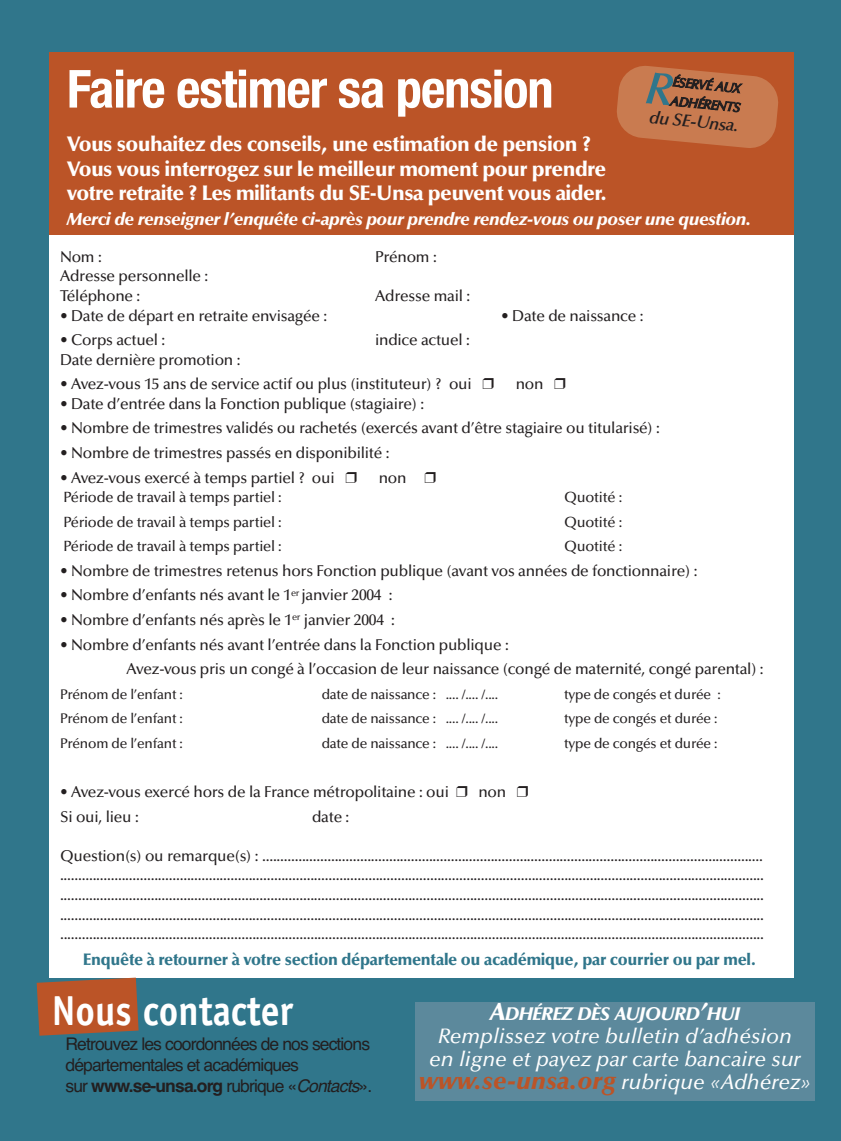
<style>
.page{position:relative;width:841px;height:1141px;background:#30768b}
.page>*{position:absolute;margin:0;border:0;box-sizing:border-box;transform-origin:0 0}
.t1{font:700 condensed 52.5px "Helvetica Neue";letter-spacing:-.02em;color:#fff}
.t2{font:700 42px "Officina Sans";color:#fff;scale:.9 1}
.t3{font:900 21px/24.5px "Optima LT Std";letter-spacing:-.025em;color:#fff}
.t4{font:italic 500 21px/22.8px "Optima LT Std";color:#fff;text-align:center}
.t5{font:italic 900 18.38px "Optima LT Std";letter-spacing:-.035em;color:#fff}
.t6{font:17.5px/21px "Helvetica";letter-spacing:-.05em;color:#231f20}
.t7{font:italic 900 17.5px "Optima LT Std";letter-spacing:-.025em;color:#fff}
.t8{font:italic 600 17.5px "Optima LT Std";color:#231f20}
.t9{font:900 16.62px "Optima LT Std";letter-spacing:-.015em;color:#30768b}
.t10{font:500 15.75px/19.6px "Optima LT Std";letter-spacing:-.015em;color:#231f20}
.t11{font:500 14.88px "Optima LT Std";letter-spacing:-.015em;color:#231f20}
.t12{font:500 14px "Optima LT Std";letter-spacing:-.015em;color:#231f20}
.t13{font:italic 600 13.12px/19.1px "Optima LT Std";color:#231f20}
.s1{font-size:24.5px}
.s2{font-weight:900;font-size:24.5px;color:#bb5427}
.s3{font-weight:700}
.s4{font-style:italic}
</style>
<div class="page">
<div style="left:49px;top:235px;width:744px;height:742px;background:#fff"></div>
<div style="left:49px;top:52px;width:744px;height:183px;background:#bb5427"></div>
<svg style="left:37px;top:978px;width:102px;height:58px;background:#ab5732"></svg>
<div style="left:415px;top:1002px;width:399px;height:99px;background:#5c899c"></div>
<svg style="left:617px;top:66px;width:161px;height:82px"></svg>
<h1 class="t1" style="left:67px;top:59px;width:488px">Faire estimer sa pension</h1>
<h3 class="t3" style="left:67px;top:133px;width:542px">Vous souhaitez des conseils, une estimation de pension ?<br>Vous vous interrogez sur le meilleur moment pour prendre votre retraite ? Les militants du SE-Unsa peuvent vous aider.</h3>
<p class="t7" style="left:67px;top:210px;width:686px">Merci de renseigner l’enquête ci-après pour prendre rendez-vous ou poser une question.</p>
<p class="t13" style="left:673px;top:73px;width:72px;rotate:5deg">ÉSERVÉ AUX<br>ADHÉRENTS</p>
<p class="t8" style="left:650px;top:108px;width:91px;rotate:5deg">du SE-Unsa.</p>
<p class="t10" style="left:60px;top:247px;width:43px">Nom :</p>
<p class="t10" style="left:375px;top:247px;width:63px">Prénom :</p>
<p class="t10" style="left:60px;top:267px;width:150px">Adresse personnelle :<br>Téléphone :</p>
<p class="t10" style="left:375px;top:286px;width:97px">Adresse mail :</p>
<p class="t10" style="left:60px;top:306px;width:269px">• Date de départ en retraite envisagée :</p>
<p class="t10" style="left:501px;top:306px;width:144px">• Date de naissance :</p>
<p class="t10" style="left:60px;top:331px;width:107px">• Corps actuel :</p>
<p class="t10" style="left:375px;top:331px;width:96px">indice actuel :</p>
<p class="t10" style="left:60px;top:350px;width:182px">Date dernière promotion :</p>
<p class="t10" style="left:60px;top:375px;width:436px">• Avez-vous 15 ans de service actif ou plus (instituteur) ? oui ❒</p>
<p class="t10" style="left:516px;top:375px;width:52px">non ❒</p>
<p class="t10" style="left:60px;top:394px;width:366px">• Date d’entrée dans la Fonction publique (stagiaire) :</p>
<p class="t10" style="left:60px;top:419px;width:601px">• Nombre de trimestres validés ou rachetés (exercés avant d’être stagiaire ou titularisé) :</p>
<p class="t10" style="left:60px;top:443px;width:331px">• Nombre de trimestres passés en disponibilité :</p>
<p class="t10" style="left:60px;top:468px;width:299px">• Avez-vous exercé à temps partiel ? oui ❒</p>
<p class="t10" style="left:379px;top:468px;width:59px">non ❒</p>
<p class="t11" style="left:63px;top:490px;width:220px">Période de travail à temps partiel :</p>
<p class="t11" style="left:564px;top:490px;width:60px">Quotité :</p>
<p class="t11" style="left:63px;top:514px;width:220px">Période de travail à temps partiel :</p>
<p class="t11" style="left:564px;top:514px;width:60px">Quotité :</p>
<p class="t11" style="left:63px;top:539px;width:220px">Période de travail à temps partiel :</p>
<p class="t11" style="left:564px;top:539px;width:60px">Quotité :</p>
<p class="t10" style="left:60px;top:561px;width:639px">• Nombre de trimestres retenus hors Fonction publique (avant vos années de fonctionnaire) :</p>
<p class="t10" style="left:60px;top:586px;width:334px">• Nombre d’enfants nés avant le 1<sup>er</sup> janvier 2004 :</p>
<p class="t10" style="left:60px;top:610px;width:336px">• Nombre d’enfants nés après le 1<sup>er</sup> janvier 2004 :</p>
<p class="t10" style="left:127px;top:633px;width:638px;line-height:24.5px;text-indent:-67px">• Nombre d’enfants nés avant l’entrée dans la Fonction publique :<br>Avez-vous pris un congé à l’occasion de leur naissance (congé de maternité, congé parental) :</p>
<p class="t12" style="left:60px;top:687px;width:124px">Prénom de l’enfant :</p>
<p class="t12" style="left:322px;top:687px;width:178px">date de naissance : .... /.... /....</p>
<p class="t12" style="left:564px;top:687px;width:158px">type de congés et durée :</p>
<p class="t12" style="left:60px;top:711px;width:124px">Prénom de l’enfant :</p>
<p class="t12" style="left:322px;top:711px;width:178px">date de naissance : .... /.... /....</p>
<p class="t12" style="left:564px;top:711px;width:155px">type de congés et durée :</p>
<p class="t12" style="left:60px;top:736px;width:124px">Prénom de l’enfant :</p>
<p class="t12" style="left:322px;top:736px;width:178px">date de naissance : .... /.... /....</p>
<p class="t12" style="left:564px;top:736px;width:155px">type de congés et durée :</p>
<p class="t10" style="left:60px;top:780px;width:470px;line-height:24.5px">• Avez-vous exercé hors de la France métropolitaine : oui ❒ non ❒<br>Si oui, lieu :</p>
<p class="t10" style="left:312px;top:807px;width:39px">date :</p>
<p class="t10" style="left:60px;top:846px;width:705px;text-align:justify">Question(s) ou remarque(s) : .......................................................................................................................................... .................................................................................................................................................................................................. .................................................................................................................................................................................................. .................................................................................................................................................................................................. ..................................................................................................................................................................................................</p>
<p class="t9" style="left:83px;top:951px;width:674px">Enquête à retourner à votre section départementale ou académique, par courrier ou par mel.</p>
<h2 class="t2" style="left:52px;top:994px;width:270px">Nous contacter</h2>
<p class="t5" style="left:489px;top:1005px;width:252px"><span class="s1">A</span>DHÉREZ DÈS AUJOURD<span class="s1">’</span>HUI</p>
<h3 class="t4" style="left:419px;top:1025px;width:394px">Remplissez votre bulletin d’adhésion<br>en ligne et payez par carte bancaire sur <span class="s2">www.se-unsa.org</span> rubrique «Adhérez»</h3>
<p class="t6" style="left:66px;top:1035px;width:308px">Retrouvez les coordonnées de nos sections départementales et académiques<br>sur <span class="s3">www.se-unsa.org</span> rubrique «<span class="s4">Contacts</span>».</p>
</div>
